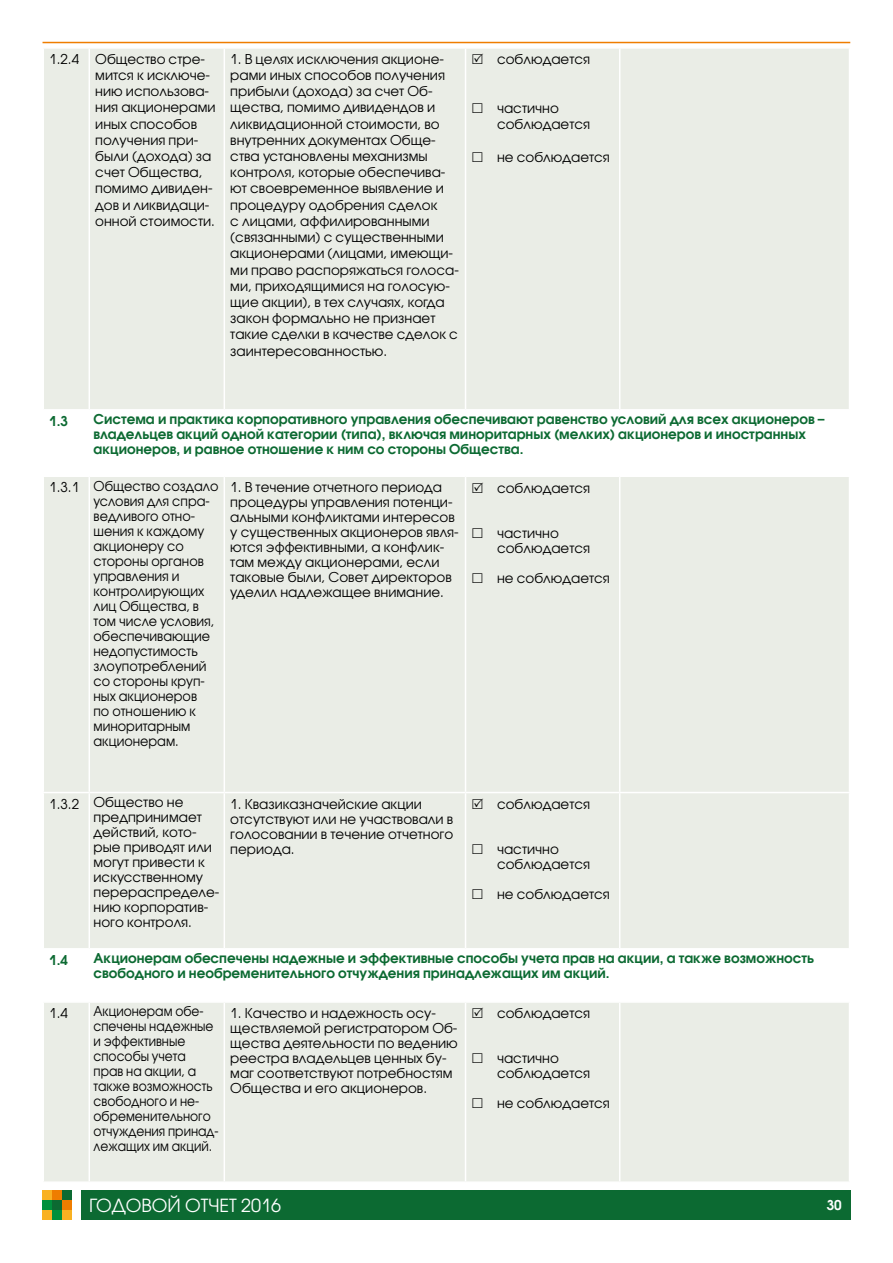
<style>
.page{position:relative;width:893px;height:1263px;background:#fff}
.page>*{position:absolute;margin:0;border:0;box-sizing:border-box;transform-origin:0 0}
.t1{font:18px "Avant Garde Gothic C";color:#fff}
.t2{font:13.5px/15px "Avant Garde Gothic C";color:#000}
.t3{font:700 13.5px/15px "Avant Garde Gothic C";color:#0c6a32}
.t4{font:13.5px/15px "Avant Garde Gothic C";color:#000;scale:.91 1}
.t5{font:700 13.5px "Avant Garde Gothic C";color:#fff}
</style>
<div class="page">
<div style="left:81px;top:1190px;width:769px;height:30px;background:#0c6a32"></div>
<div style="left:43px;top:1190px;width:9px;height:10px;background:#f9b122"></div>
<div style="left:43px;top:1200px;width:9px;height:10px;background:#00903c"></div>
<div style="left:43px;top:1210px;width:9px;height:10px;background:#f9b122"></div>
<div style="left:52px;top:1190px;width:10px;height:10px;background:#ef7d00"></div>
<div style="left:52px;top:1200px;width:10px;height:10px;background:#0c6a32"></div>
<div style="left:52px;top:1210px;width:10px;height:10px;background:#00903c"></div>
<div style="left:62px;top:1190px;width:10px;height:10px;background:#0c6a32"></div>
<div style="left:62px;top:1200px;width:10px;height:10px;background:#ef7d00"></div>
<div style="left:62px;top:1210px;width:10px;height:10px;background:#f9b122"></div>
<hr style="left:43px;top:42px;width:807px;height:1px;background:#ef7d00">
<div style="left:44px;top:49px;width:805px;height:1132px;background:#eaede6"></div>
<svg style="left:44px;top:411px;width:805px;height:590px;fill:#eaede6"></svg>
<hr style="left:89px;top:49px;width:1px;height:360px;background:#fff">
<hr style="left:224px;top:49px;width:1px;height:360px;background:#fff">
<hr style="left:465px;top:49px;width:1px;height:360px;background:#fff">
<hr style="left:619px;top:49px;width:1px;height:360px;background:#fff">
<hr style="left:43px;top:409px;width:46px;height:2px;background:#fff">
<hr style="left:89px;top:409px;width:135px;height:2px;background:#fff">
<hr style="left:89px;top:411px;width:1px;height:64px;background:#fff">
<hr style="left:224px;top:409px;width:242px;height:2px;background:#fff">
<hr style="left:466px;top:409px;width:154px;height:2px;background:#fff">
<hr style="left:620px;top:409px;width:230px;height:2px;background:#fff">
<hr style="left:43px;top:475px;width:46px;height:2px;background:#fff">
<hr style="left:89px;top:475px;width:135px;height:2px;background:#fff">
<hr style="left:89px;top:477px;width:1px;height:315px;background:#fff">
<hr style="left:224px;top:475px;width:242px;height:2px;background:#fff">
<hr style="left:224px;top:477px;width:1px;height:315px;background:#fff">
<hr style="left:466px;top:475px;width:154px;height:2px;background:#fff">
<hr style="left:465px;top:477px;width:1px;height:315px;background:#fff">
<hr style="left:620px;top:475px;width:230px;height:2px;background:#fff">
<hr style="left:619px;top:477px;width:1px;height:315px;background:#fff">
<hr style="left:43px;top:792px;width:46px;height:1px;background:#fff">
<hr style="left:89px;top:792px;width:135px;height:1px;background:#fff">
<hr style="left:89px;top:793px;width:1px;height:155px;background:#fff">
<hr style="left:224px;top:792px;width:242px;height:1px;background:#fff">
<hr style="left:224px;top:793px;width:1px;height:155px;background:#fff">
<hr style="left:466px;top:792px;width:154px;height:1px;background:#fff">
<hr style="left:465px;top:793px;width:1px;height:155px;background:#fff">
<hr style="left:620px;top:792px;width:230px;height:1px;background:#fff">
<hr style="left:619px;top:793px;width:1px;height:155px;background:#fff">
<hr style="left:43px;top:948px;width:46px;height:1px;background:#fff">
<hr style="left:89px;top:948px;width:135px;height:1px;background:#fff">
<hr style="left:89px;top:949px;width:1px;height:52px;background:#fff">
<hr style="left:224px;top:948px;width:242px;height:1px;background:#fff">
<hr style="left:466px;top:948px;width:154px;height:1px;background:#fff">
<hr style="left:620px;top:948px;width:230px;height:1px;background:#fff">
<hr style="left:43px;top:1001px;width:46px;height:2px;background:#fff">
<hr style="left:89px;top:1001px;width:135px;height:2px;background:#fff">
<hr style="left:89px;top:1003px;width:1px;height:178px;background:#fff">
<hr style="left:224px;top:1001px;width:242px;height:2px;background:#fff">
<hr style="left:224px;top:1003px;width:1px;height:178px;background:#fff">
<hr style="left:466px;top:1001px;width:154px;height:2px;background:#fff">
<hr style="left:465px;top:1003px;width:1px;height:178px;background:#fff">
<hr style="left:620px;top:1001px;width:230px;height:2px;background:#fff">
<hr style="left:619px;top:1003px;width:1px;height:178px;background:#fff">
<svg style="left:473px;top:54px;width:10px;height:10px"></svg>
<svg style="left:473px;top:103px;width:9px;height:10px"></svg>
<svg style="left:473px;top:152px;width:9px;height:9px"></svg>
<svg style="left:473px;top:482px;width:10px;height:11px"></svg>
<svg style="left:473px;top:528px;width:9px;height:10px"></svg>
<svg style="left:473px;top:573px;width:9px;height:10px"></svg>
<svg style="left:473px;top:798px;width:10px;height:11px"></svg>
<svg style="left:473px;top:844px;width:9px;height:10px"></svg>
<svg style="left:473px;top:889px;width:9px;height:10px"></svg>
<svg style="left:473px;top:1008px;width:10px;height:10px"></svg>
<svg style="left:473px;top:1053px;width:9px;height:10px"></svg>
<svg style="left:473px;top:1098px;width:9px;height:10px"></svg>
<p class="t2" style="left:95px;top:51px;width:122px;line-height:16.2px;text-indent:-46px">1.2.4 Общество стре&shy;мится к исключе&shy;нию использова&shy;ния акционерами иных способов получения при&shy;были (дохода) за счет Общества, помимо дивиден&shy;дов и ликвидаци&shy;онной стоимости.</p>
<p class="t2" style="left:230px;top:51px;width:230px;line-height:16.2px">1. В целях исключения акционе&shy;рами иных способов получения прибыли (дохода) за счет Об&shy;щества, помимо дивидендов и ликвидационной стоимости, во внутренних документах Обще&shy;ства установлены механизмы контроля, которые обеспечива&shy;ют своевременное выявление и процедуру одобрения сделок<br>с лицами, аффилированными (связанными) с существенными акционерами (лицами, имеющи&shy;ми право распоряжаться голоса&shy;ми, приходящимися на голосую&shy;щие акции), в тех случаях, когда закон формально не признает такие сделки в качестве сделок с заинтересованностью.</p>
<p class="t2" style="left:497px;top:52px;width:95px">соблюдается</p>
<p class="t2" style="left:497px;top:100px;width:95px;line-height:16.2px">частично соблюдается</p>
<p class="t2" style="left:497px;top:149px;width:114px">не соблюдается</p>
<p class="t3" style="left:49px;top:413px;width:20px">1.3</p>
<p class="t3" style="left:94px;top:411px;width:733px">Система и практика корпоративного управления обеспечивают равенство условий для всех акционеров – владельцев акций одной категории (типа), включая миноритарных (мелких) акционеров и иностранных акционеров, и равное отношение к ним со стороны Общества.</p>
<p class="t2" style="left:94px;top:478px;width:126px;text-indent:-44px">1.3.1 Общество создало условия для спра&shy;ведливого отно&shy;шения к каждому акционеру со стороны органов управления и контролирующих лиц Общества, в том числе условия, обеспечивающие недопустимость злоупотреблений со стороны круп&shy;ных акционеров<br>по отношению к миноритарным акционерам.</p>
<p class="t2" style="left:230px;top:480px;width:230px">1. В течение отчетного периода процедуры управления потенци&shy;альными конфликтами интересов у существенных акционеров явля&shy;ются эффективными, а конфлик&shy;там между акционерами, если таковые были, Совет директоров уделил надлежащее внимание.</p>
<p class="t2" style="left:497px;top:480px;width:95px">соблюдается</p>
<p class="t2" style="left:497px;top:525px;width:95px">частично соблюдается</p>
<p class="t2" style="left:497px;top:570px;width:114px">не соблюдается</p>
<p class="t2" style="left:94px;top:794px;width:127px;text-indent:-44px">1.3.2 Общество не предпринимает действий, кото&shy;рые приводят или могут привести к искусственному перераспределе&shy;нию корпоратив&shy;ного контроля.</p>
<p class="t2" style="left:230px;top:796px;width:225px">1. Квазиказначейские акции отсутствуют или не участвовали в голосовании в течение отчетного периода.</p>
<p class="t2" style="left:497px;top:796px;width:95px">соблюдается</p>
<p class="t2" style="left:497px;top:841px;width:95px">частично соблюдается</p>
<p class="t2" style="left:497px;top:886px;width:114px">не соблюдается</p>
<p class="t3" style="left:49px;top:952px;width:20px">1.4</p>
<p class="t3" style="left:94px;top:950px;width:722px">Акционерам обеспечены надежные и эффективные способы учета прав на акции, а также возможность свободного и необременительного отчуждения принадлежащих им акций.</p>
<p class="t2" style="left:49px;top:1005px;width:20px">1.4</p>
<p class="t4" style="left:94px;top:1004px;width:139px">Акционерам обе&shy;спечены надежные и эффективные способы учета прав на акции, а также возможность свободного и не&shy;обременительного отчуждения принад&shy;лежащих им акций.</p>
<p class="t2" style="left:230px;top:1005px;width:229px">1. Качество и надежность осу&shy;ществляемой регистратором Об&shy;щества деятельности по ведению реестра владельцев ценных бу&shy;маг соответствуют потребностям<br>Общества и его акционеров.</p>
<p class="t2" style="left:497px;top:1006px;width:95px">соблюдается</p>
<p class="t2" style="left:497px;top:1051px;width:95px">частично соблюдается</p>
<p class="t2" style="left:497px;top:1096px;width:114px">не соблюдается</p>
<h1 class="t1" style="left:89px;top:1195px;width:193px">ГОДОВОЙ ОТЧЕТ 2016</h1>
<p class="t5" style="left:827px;top:1197px;width:17px">30</p>
</div>
